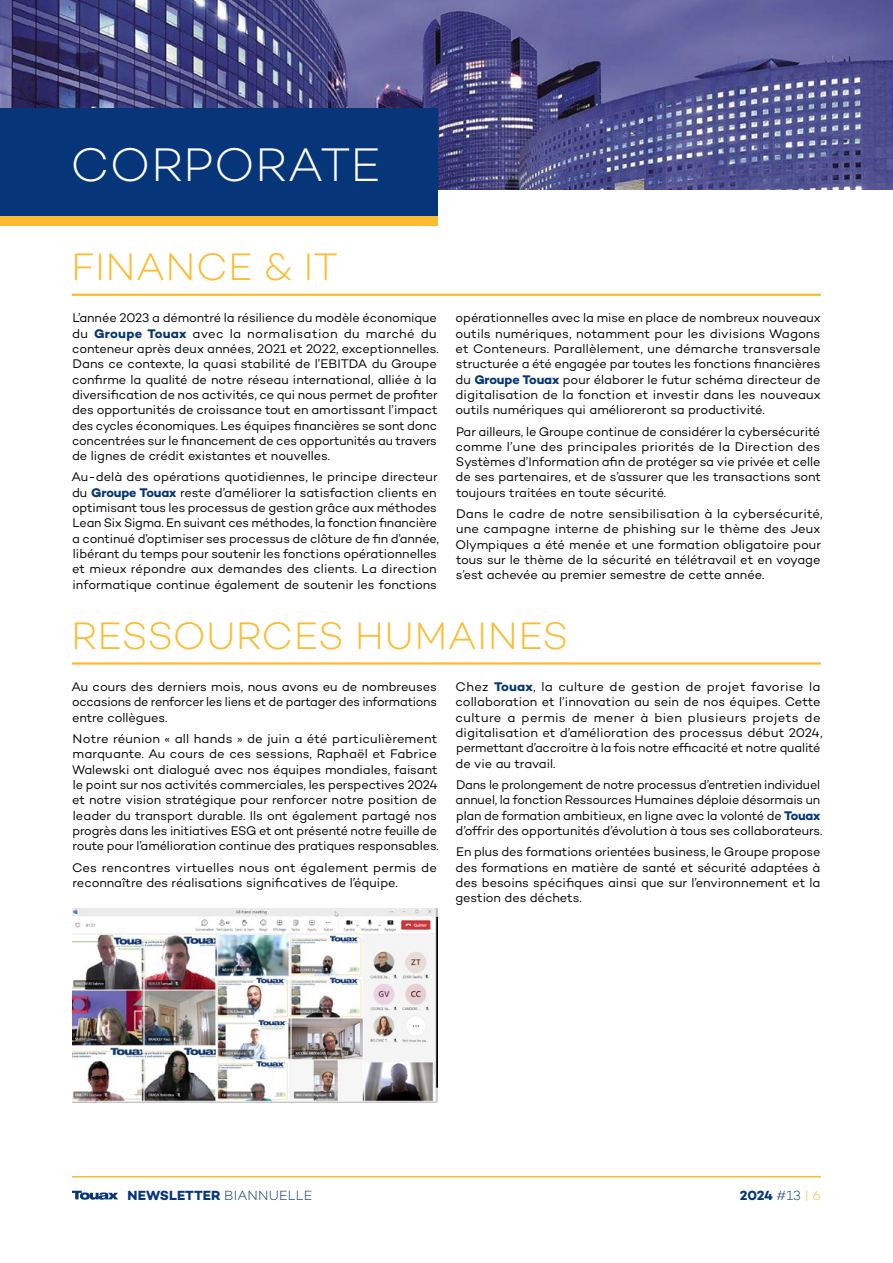
<style>
.page{position:relative;width:893px;height:1263px;background:#fff}
.page>*{position:absolute;margin:0;border:0;box-sizing:border-box;transform-origin:0 0}
.t1{font:300 48px "Campton";letter-spacing:.01em;color:#fff}
.t2{font:300 39px "Campton";letter-spacing:.01em;color:#fdbb30}
.t3{font:700 13.5px "Campton";letter-spacing:.005em;color:#06357a}
.t4{font:12.75px/15.3px "Campton";letter-spacing:-.005em;color:#000}
.s1{font-weight:700;color:#06357a}
.s2{font-weight:300}
.s3{font-weight:300;color:#fdbb30}
</style>
<div class="page">
<svg style="left:72px;top:1191px;width:46px;height:9px"></svg>
<img style="left:0;top:0;width:893px;height:189px">
<div style="left:0;top:108px;width:437px;height:108px;background:#06357a"></div>
<div style="left:0;top:216px;width:437px;height:9px;background:#fdbb30"></div>
<hr style="left:72px;top:294px;width:749px;height:2px;background:#fdbb30">
<hr style="left:72px;top:662px;width:749px;height:3px;background:#fdbb30">
<img style="left:72px;top:908px;width:365px;height:194px">
<hr style="left:72px;top:1176px;width:749px;height:1px;background:#fdbb30">
<h1 class="t1" style="left:70px;top:135px;width:312px">CORPORATE</h1>
<h2 class="t2" style="left:71px;top:243px;width:268px">FINANCE &amp; IT</h2>
<p class="t4" style="left:72px;top:310px;width:368px">L’année 2023 a démontré la résilience du modèle économique du <span class="s1">Groupe Touax</span> avec la normalisation du marché du conteneur après deux années, 2021 et 2022, exceptionnelles.<br>Dans ce contexte, la quasi stabilité de l’EBITDA du Groupe confirme la qualité de notre réseau international, alliée à la diversification de nos activités, ce qui nous permet de profiter des opportunités de croissance tout en amortissant l’impact des cycles économiques. Les équipes financières se sont donc concentrées sur le financement de ces opportunités au travers de lignes de crédit existantes et nouvelles.</p>
<p class="t4" style="left:71px;top:469px;width:369px">Au-delà des opérations quotidiennes, le principe directeur du <span class="s1">Groupe Touax</span> reste d’améliorer la satisfaction clients en optimisant tous les processus de gestion grâce aux méthodes Lean Six Sigma. En suivant ces méthodes, la fonction financière a continué d’optimiser ses processus de clôture de fin d’année, libérant du temps pour soutenir les fonctions opérationnelles et mieux répondre aux demandes des clients. La direction informatique continue également de soutenir les fonctions</p>
<p class="t4" style="left:455px;top:310px;width:367px;text-align:justify">opérationnelles avec la mise en place de nombreux nouveaux outils numériques, notamment pour les divisions Wagons et Conteneurs. Parallèlement, une démarche transversale structurée a été engagée par toutes les fonctions financières du <span class="s1">Groupe Touax</span> pour élaborer le futur schéma directeur de digitalisation de la fonction et investir dans les nouveaux outils numériques qui amélioreront sa productivité.</p>
<p class="t4" style="left:455px;top:423px;width:367px;text-align:justify">Par ailleurs, le Groupe continue de considérer la cybersécurité comme l’une des principales priorités de la Direction des Systèmes d’Information afin de protéger sa vie privée et celle de ses partenaires, et de s’assurer que les transactions sont toujours traitées en toute sécurité.</p>
<p class="t4" style="left:456px;top:506px;width:368px">Dans le cadre de notre sensibilisation à la cybersécurité, une campagne interne de phishing sur le thème des Jeux Olympiques a été menée et une formation obligatoire pour tous sur le thème de la sécurité en télétravail et en voyage s’est achevée au premier semestre de cette année.</p>
<h2 class="t2" style="left:71px;top:611px;width:498px">RESSOURCES HUMAINES</h2>
<p class="t4" style="left:71px;top:679px;width:367px;text-align:justify">Au cours des derniers mois, nous avons eu de nombreuses occasions de renforcer les liens et de partager des informations entre collègues.</p>
<p class="t4" style="left:72px;top:731px;width:368px">Notre réunion « all hands » de juin a été particulièrement marquante. Au cours de ces sessions, Raphaël et Fabrice Walewski ont dialogué avec nos équipes mondiales, faisant le point sur nos activités commerciales, les perspectives 2024 et notre vision stratégique pour renforcer notre position de leader du transport durable. Ils ont également partagé nos progrès dans les initiatives ESG et ont présenté notre feuille de route pour l’amélioration continue des pratiques responsables.</p>
<p class="t4" style="left:72px;top:859px;width:366px">Ces rencontres virtuelles nous ont également permis de reconnaître des réalisations significatives de l’équipe.</p>
<p class="t4" style="left:455px;top:679px;width:369px">Chez <span class="s1">Touax</span>, la culture de gestion de projet favorise la collaboration et l’innovation au sein de nos équipes. Cette culture a permis de mener à bien plusieurs projets de digitalisation et d’amélioration des processus début 2024, permettant d’accroitre à la fois notre efficacité et notre qualité de vie au travail.</p>
<p class="t4" style="left:455px;top:777px;width:368px">Dans le prolongement de notre processus d’entretien individuel annuel, la fonction Ressources Humaines déploie désormais un plan de formation ambitieux, en ligne avec la volonté de <span class="s1">Touax </span>d’offrir des opportunités d’évolution à tous ses collaborateurs.</p>
<p class="t4" style="left:455px;top:844px;width:366px;text-align:justify">En plus des formations orientées business, le Groupe propose des formations en matière de santé et sécurité adaptées à des besoins spécifiques ainsi que sur l’environnement et la gestion des déchets.</p>
<p class="t3" style="left:128px;top:1186px;width:186px">NEWSLETTER <span class="s2">BIANNUELLE</span></p>
<p class="t3" style="left:740px;top:1186px;width:83px">2024 <span class="s2">#13</span> <span class="s3">| 6</span></p>
</div>
